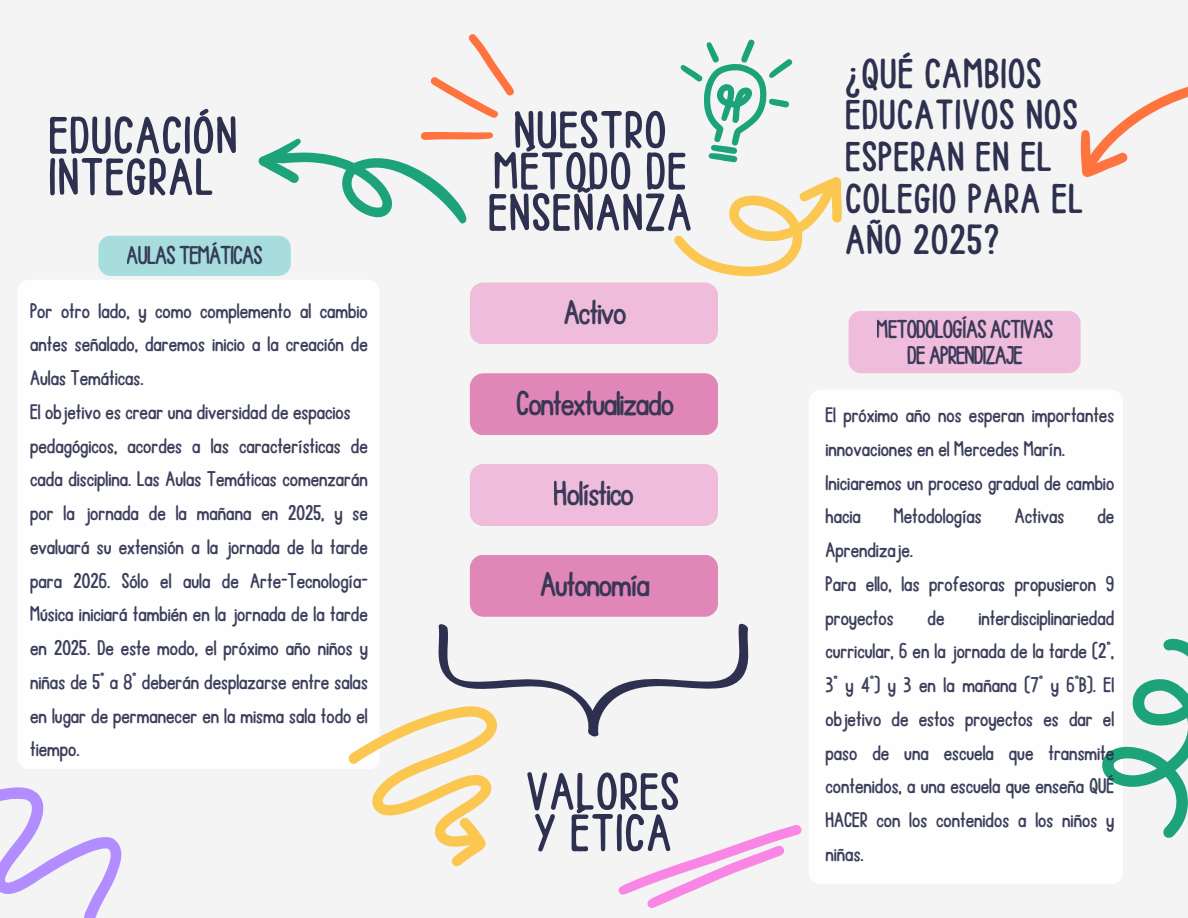
<style>
.page{position:relative;width:1188px;height:918px;background:#f4f4f4}
.page>*{position:absolute;margin:0;border:0;box-sizing:border-box;transform-origin:0 0}
.t1{font:55.8px/41.5px "Ballpoint";letter-spacing:.03em;color:#2d304e}
.t2{font:55.65px/41.2px "Ballpoint";letter-spacing:.03em;color:#2d304e}
.t3{font:44.4px/41.7px "Ballpoint";letter-spacing:.03em;color:#2d304e}
.t4{font:36.6px "Ballpoint";letter-spacing:-.035em;color:#2d304e}
.t5{font:27.3px/25.3px "Ballpoint";letter-spacing:-.035em;color:#2d304e;text-align:center}
.t6{font:22.5px/33.8px "Ballpoint";color:#2d304e}
</style>
<div class="page">
<div style="left:98px;top:236px;width:193px;height:40px;background:#a3dcdc;border-radius:12px"></div>
<div style="left:849px;top:311px;width:232px;height:62px;background:#efb8db;border-radius:12px"></div>
<div style="left:470px;top:283px;width:248px;height:61px;background:#efb8db;border-radius:13px"></div>
<div style="left:470px;top:373px;width:248px;height:62px;background:#e087b7;border-radius:13px"></div>
<div style="left:470px;top:464px;width:248px;height:62px;background:#efb8db;border-radius:13px"></div>
<div style="left:470px;top:555px;width:248px;height:62px;background:#e087b7;border-radius:13px"></div>
<svg style="left:431px;top:34px;width:83px;height:106px"></svg>
<svg style="left:256px;top:81px;width:213px;height:195px"></svg>
<svg style="left:0;top:787px;width:122px;height:131px"></svg>
<svg style="left:1081px;top:86px;width:107px;height:91px"></svg>
<svg style="left:348px;top:623px;width:454px;height:285px"></svg>
<svg style="left:1102px;top:638px;width:86px;height:200px"></svg>
<svg style="left:668px;top:39px;width:174px;height:255px"></svg>
<p class="t1" style="left:49px;top:116px;width:190px">EDUCACIÓN<br>INTEGRAL</p>
<p class="t5" style="left:127px;top:243px;width:137px">AULAS TEMÁTICAS</p>
<p class="t6" style="left:30px;top:294px;width:339px">Por otro lado, y como complemento al cambio antes señalado, daremos inicio a la creación de Aulas Temáticas.<br>El objetivo es crear una diversidad de espacios pedagógicos, acordes a las características de cada disciplina. Las Aulas Temáticas comenzarán por la jornada de la mañana en 2025, y se evaluará su extensión a la jornada de la tarde para 2026. Sólo el aula de Arte-Tecnología-Música iniciará también en la jornada de la tarde en 2025. De este modo, el próximo año niños y niñas de 5° a 8° deberán desplazarse entre salas en lugar de permanecer en la misma sala todo el tiempo.</p>
<h2 class="t2" style="left:488px;top:111px;width:205px;text-align:center">NUESTRO<br>MÉTODO DE<br>ENSEÑANZA</h2>
<h3 class="t4" style="left:564px;top:295px;width:65px">Activo</h3>
<h3 class="t4" style="left:516px;top:386px;width:159px">Contextualizado</h3>
<h3 class="t4" style="left:554px;top:476px;width:82px">Holístico</h3>
<h3 class="t4" style="left:540px;top:567px;width:111px">Autonomía</h3>
<p class="t2" style="left:526px;top:772px;width:154px">VALORES<br>Y ÉTICA</p>
<p class="t3" style="left:845px;top:54px;width:239px">¿QUÉ CAMBIOS<br>EDUCATIVOS NOS<br>ESPERAN EN EL<br>COLEGIO PARA EL<br>AÑO 2025?</p>
<p class="t5" style="left:877px;top:318px;width:178px">METODOLOGÍAS ACTIVAS<br>DE APRENDIZAJE</p>
<p class="t6" style="left:826px;top:399px;width:290px">El próximo año nos esperan importantes innovaciones en el Mercedes Marín.<br>Iniciaremos un proceso gradual de cambio hacia</p>
<p class="t6" style="left:894px;top:500px;width:90px">Metodologías</p>
<p class="t6" style="left:1015px;top:500px;width:51px">Activas</p>
<p class="t6" style="left:1097px;top:500px;width:18px">de</p>
<p class="t6" style="left:826px;top:534px;width:290px">Aprendizaje.<br>Para ello, las profesoras propusieron 9 proyectos</p>
<p class="t6" style="left:826px;top:601px;width:290px;text-align:justify;text-indent:153px">interdisciplinariedad curricular, 6 en la jornada de la tarde (2°, 3° y 4°) y 3 en la mañana (7° y 6°B). El objetivo de estos proyectos es dar el paso de una escuela que transmite contenidos, a una escuela que enseña QUÉ HACER con los contenidos a los niños y niñas.</p>
<p class="t6" style="left:928px;top:601px;width:18px">de</p>
</div>
